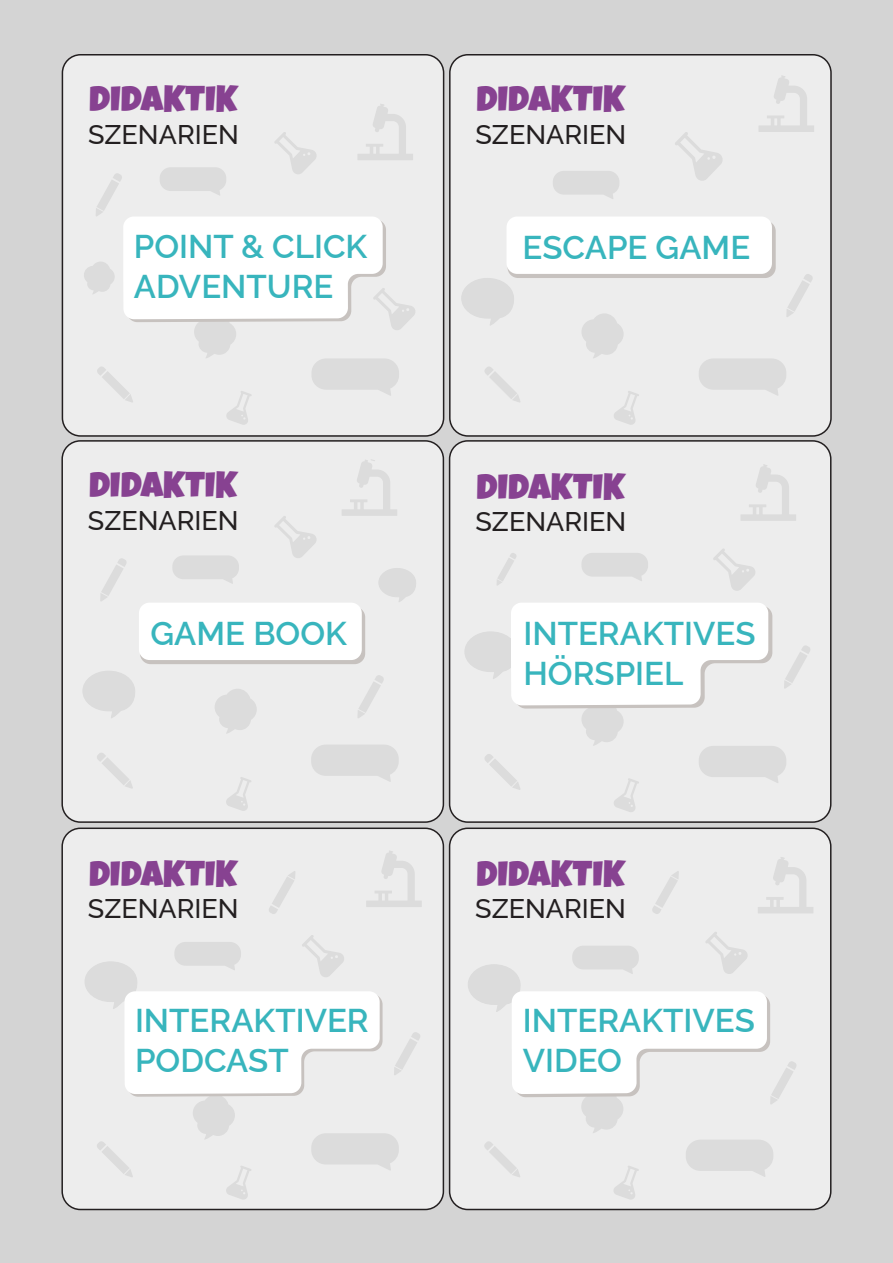
<style>
.page{position:relative;width:893px;height:1263px;background:#d4d4d4}
.page>*{position:absolute;margin:0;border:0;box-sizing:border-box;transform-origin:0 0}
.t1{font:36px "Luckiest Guy";color:#874291}
.t2{font:600 33px/39.6px "Raleway";color:#38b5bd}
.t3{font:500 27px "Raleway";color:#231f20}
</style>
<div class="page">
<div style="left:62px;top:441px;width:381px;height:381px;background:#ededed;border-radius:18px"></div>
<div style="left:61px;top:440px;width:383px;height:383px;border:2px solid #231f20;border-radius:18px"></div>
<div style="left:450px;top:441px;width:381px;height:381px;background:#ededed;border-radius:18px"></div>
<div style="left:449px;top:440px;width:382px;height:383px;border:2px solid #231f20;border-radius:18px"></div>
<div style="left:62px;top:828px;width:381px;height:381px;background:#ededed;border-radius:18px"></div>
<div style="left:61px;top:827px;width:383px;height:383px;border:2px solid #231f20;border-radius:18px"></div>
<div style="left:450px;top:828px;width:381px;height:381px;background:#ededed;border-radius:18px"></div>
<div style="left:449px;top:827px;width:382px;height:383px;border:2px solid #231f20;border-radius:18px"></div>
<div style="left:62px;top:55px;width:382px;height:381px;background:#ededed;border-radius:18px"></div>
<div style="left:62px;top:54px;width:382px;height:383px;border:2px solid #231f20;border-radius:18px"></div>
<div style="left:450px;top:55px;width:381px;height:381px;background:#ededed;border-radius:18px"></div>
<div style="left:449px;top:54px;width:383px;height:383px;border:2px solid #231f20;border-radius:18px"></div>
<svg style="left:675px;top:132px;width:47px;height:49px"></svg>
<svg style="left:713px;top:549px;width:42px;height:42px"></svg>
<svg style="left:582px;top:314px;width:42px;height:44px"></svg>
<svg style="left:461px;top:278px;width:53px;height:48px"></svg>
<svg style="left:485px;top:367px;width:35px;height:35px"></svg>
<svg style="left:699px;top:359px;width:87px;height:37px"></svg>
<svg style="left:759px;top:76px;width:55px;height:56px"></svg>
<svg style="left:741px;top:464px;width:55px;height:57px"></svg>
<svg style="left:614px;top:391px;width:25px;height:34px"></svg>
<svg style="left:786px;top:274px;width:27px;height:43px"></svg>
<svg style="left:484px;top:1141px;width:36px;height:36px"></svg>
<svg style="left:686px;top:1140px;width:87px;height:37px"></svg>
<svg style="left:366px;top:851px;width:56px;height:56px"></svg>
<svg style="left:758px;top:857px;width:55px;height:56px"></svg>
<svg style="left:614px;top:1166px;width:25px;height:34px"></svg>
<svg style="left:274px;top:516px;width:42px;height:42px"></svg>
<svg style="left:215px;top:689px;width:42px;height:45px"></svg>
<svg style="left:82px;top:671px;width:53px;height:47px"></svg>
<svg style="left:97px;top:753px;width:36px;height:35px"></svg>
<svg style="left:311px;top:745px;width:88px;height:37px"></svg>
<svg style="left:342px;top:459px;width:55px;height:57px"></svg>
<svg style="left:226px;top:777px;width:25px;height:34px"></svg>
<svg style="left:358px;top:675px;width:26px;height:43px"></svg>
<div style="left:507px;top:221px;width:269px;height:57px;background:#c7c2bf;border-radius:11px"></div>
<div style="left:507px;top:216px;width:265px;height:58px;background:#fff;border-radius:11px"></div>
<div style="left:140px;top:607px;width:225px;height:57px;background:#c7c2bf;border-radius:11px"></div>
<div style="left:139px;top:603px;width:223px;height:57px;background:#fff;border-radius:11px"></div>
<svg style="left:464px;top:603px;width:346px;height:209px"></svg>
<svg style="left:100px;top:558px;width:26px;height:43px"></svg>
<svg style="left:378px;top:568px;width:38px;height:34px"></svg>
<svg style="left:652px;top:871px;width:27px;height:43px"></svg>
<svg style="left:269px;top:871px;width:26px;height:43px"></svg>
<svg style="left:582px;top:553px;width:66px;height:28px"></svg>
<svg style="left:497px;top:553px;width:19px;height:32px"></svg>
<svg style="left:172px;top:556px;width:67px;height:28px"></svg>
<svg style="left:84px;top:104px;width:331px;height:321px"></svg>
<svg style="left:553px;top:171px;width:66px;height:28px"></svg>
<svg style="left:468px;top:932px;width:328px;height:201px"></svg>
<svg style="left:85px;top:935px;width:335px;height:264px"></svg>
<p class="t1" style="left:89px;top:75px;width:150px">DIDAKTIK</p>
<p class="t3" style="left:88px;top:112px;width:152px">SZENARIEN</p>
<p class="t1" style="left:477px;top:75px;width:150px">DIDAKTIK</p>
<p class="t3" style="left:476px;top:112px;width:152px">SZENARIEN</p>
<p class="t2" style="left:134px;top:223px;width:235px">POINT &amp; CLICK<br>ADVENTURE</p>
<p class="t2" style="left:522px;top:223px;width:229px">ESCAPE GAME</p>
<p class="t1" style="left:89px;top:461px;width:150px">DIDAKTIK</p>
<p class="t3" style="left:88px;top:499px;width:152px">SZENARIEN</p>
<p class="t1" style="left:477px;top:463px;width:150px">DIDAKTIK</p>
<p class="t3" style="left:476px;top:500px;width:152px">SZENARIEN</p>
<p class="t2" style="left:151px;top:610px;width:198px">GAME BOOK</p>
<p class="t2" style="left:523px;top:610px;width:234px">INTERAKTIVES<br>HÖRSPIEL</p>
<p class="t1" style="left:89px;top:850px;width:150px">DIDAKTIK</p>
<p class="t1" style="left:476px;top:850px;width:150px">DIDAKTIK</p>
<p class="t3" style="left:88px;top:887px;width:152px">SZENARIEN</p>
<p class="t3" style="left:475px;top:887px;width:152px">SZENARIEN</p>
<p class="t2" style="left:135px;top:997px;width:235px">INTERAKTIVER<br>PODCAST</p>
<p class="t2" style="left:523px;top:997px;width:234px">INTERAKTIVES<br>VIDEO</p>
</div>
